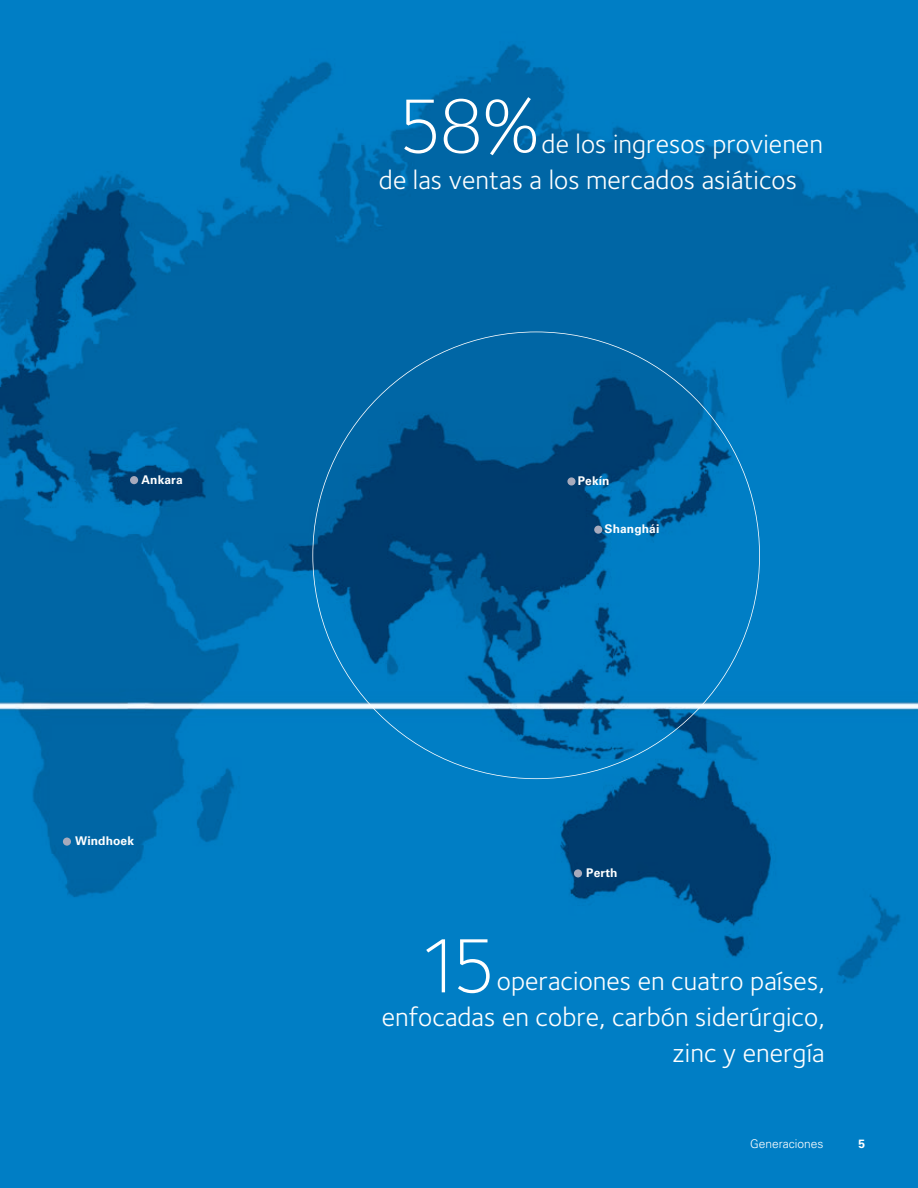
<style>
.page{position:relative;width:918px;height:1188px;background:#fff}
.page>*{position:absolute;margin:0;border:0;box-sizing:border-box;transform-origin:0 0}
.t1{font:300 79.5px "Foundry Sterling";color:#fff}
.t2{font:27px/36px "Foundry Sterling";color:#fff;text-align:right}
.t3{font:700 12px "Univers";letter-spacing:.01em;color:#fff}
.t4{font:300 12px "Univers";color:#fff}
</style>
<div class="page">
<img style="left:0;top:0;width:918px;height:1188px">
<svg style="left:0;top:215px;width:760px;height:715px;background:#026aa9"></svg>
<div style="left:130px;top:476px;width:8px;height:8px;background:#a7aabc;border-radius:50%"></div>
<div style="left:63px;top:838px;width:8px;height:8px;background:#a7aabc;border-radius:50%"></div>
<div style="left:567px;top:477px;width:9px;height:9px;background:#a7aabc;border-radius:50%"></div>
<div style="left:594px;top:526px;width:8px;height:8px;background:#a7aabc;border-radius:50%"></div>
<div style="left:574px;top:869px;width:8px;height:8px;background:#a7aabc;border-radius:50%"></div>
<p class="t3" style="left:141px;top:473px;width:43px">Ankara</p>
<p class="t3" style="left:75px;top:834px;width:60px">Windhoek</p>
<h1 class="t1" style="left:397px;top:80px;width:144px">58%</h1>
<p class="t2" style="left:379px;top:126px;width:445px;text-align:left;text-indent:163px">de los ingresos provienen de las ventas a los mercados asiáticos</p>
<p class="t3" style="left:578px;top:474px;width:33px">Pekín</p>
<p class="t3" style="left:605px;top:522px;width:56px">Shanghái</p>
<p class="t3" style="left:586px;top:866px;width:33px">Perth</p>
<h1 class="t1" style="left:418px;top:920px;width:81px">15</h1>
<p class="t2" style="left:382px;top:963px;width:445px">operaciones en cuatro países, enfocadas en cobre, carbón siderúrgico, zinc y energía</p>
<p class="t4" style="left:750px;top:1136px;width:75px">Generaciones</p>
<p class="t3" style="left:858px;top:1136px;width:8px">5</p>
</div>
